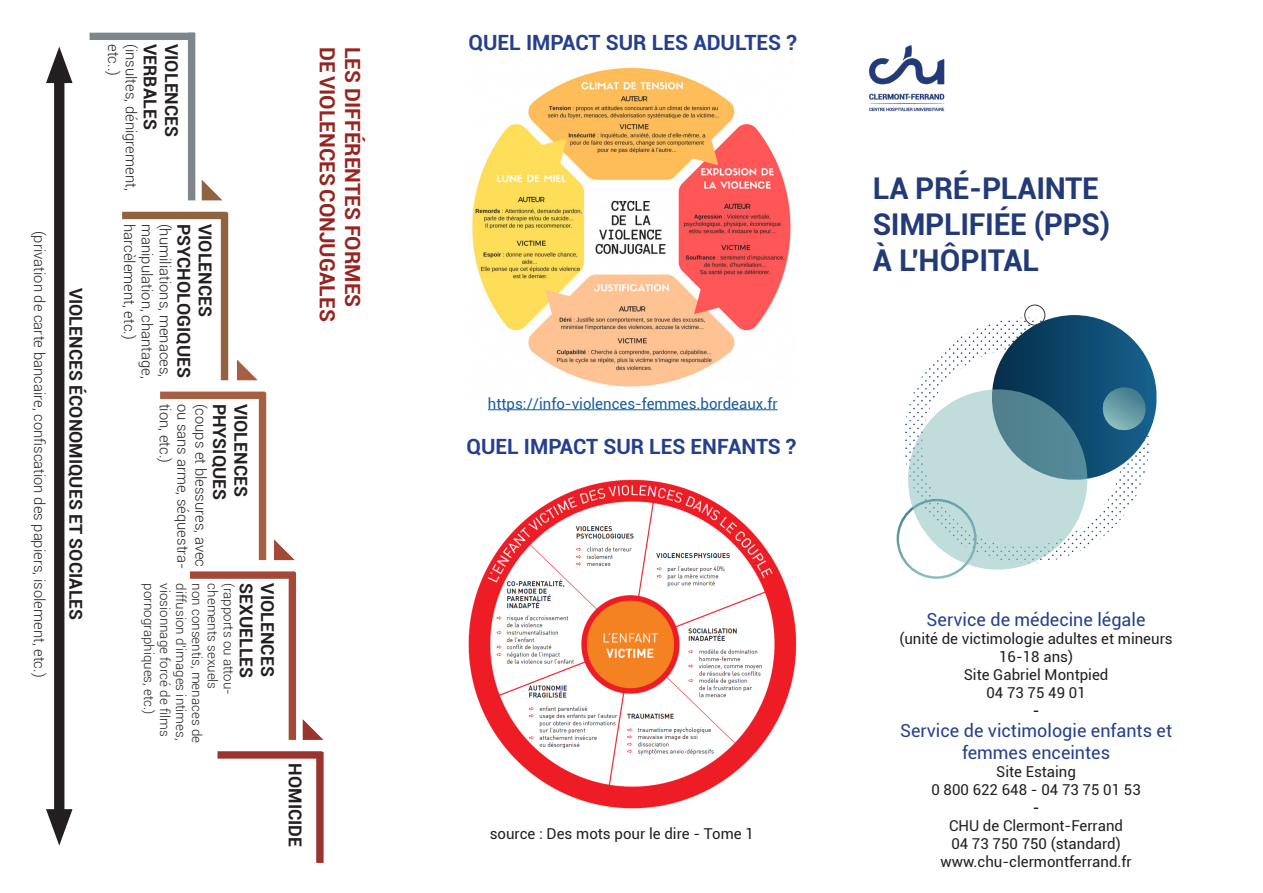
<style>
.page{position:relative;width:1263px;height:893px;background:#fff}
.page>*{position:absolute;margin:0;border:0;box-sizing:border-box;transform-origin:0 0}
.t1{font:700 30px "Roboto";letter-spacing:-.01em;color:#223b78}
.Sous_Titre{font:700 21px "Roboto";color:#253f8e}
.Sous_Titre-2{font:700 21px "Roboto";color:#972420}
.t2{font:18px/21.6px "Roboto";color:#253f8e;text-align:center}
.t3{font:700 17.7px "Roboto";color:#231f20}
.t4{font:15px/18px "Roboto";color:#231f20;text-align:center}
.t5{font:15px "Roboto";color:#175d9e}
.t6{font:500 15px "Roboto";color:#231f20}
.t7{font:300 14.85px "Roboto";color:#231f20}
.t8{font:300 13.35px "Roboto";color:#231f20}
</style>
<div class="page">
<img style="left:869px;top:45px;width:76px;height:67px">
<svg style="left:905px;top:318px;width:244px;height:245px"></svg>
<div style="left:1024px;top:305px;width:21px;height:21px;border:1px solid #363539;border-radius:50%"></div>
<svg style="left:908px;top:389px;width:179px;height:181px;background:#a6c8ca"></svg>
<img style="left:472px;top:67px;width:319px;height:320px">
<hr style="left:488px;top:409px;width:290px;height:1px;background:#175d9e">
<div style="left:54px;top:68px;width:10px;height:756px;background:#231f20"></div>
<svg style="left:46px;top:47px;width:27px;height:36px"></svg>
<svg style="left:46px;top:809px;width:27px;height:37px"></svg>
<div style="left:90px;top:33px;width:104px;height:7px;background:#7f868b"></div>
<div style="left:188px;top:33px;width:7px;height:167px;background:#7f868b"></div>
<div style="left:122px;top:212px;width:105px;height:7px;background:#90623f"></div>
<div style="left:221px;top:212px;width:7px;height:168px;background:#90623f"></div>
<div style="left:160px;top:392px;width:105px;height:7px;background:#a75f43"></div>
<div style="left:259px;top:392px;width:7px;height:168px;background:#a75f43"></div>
<div style="left:190px;top:571px;width:105px;height:8px;background:#a44936"></div>
<div style="left:289px;top:572px;width:7px;height:168px;background:#a44936"></div>
<div style="left:217px;top:751px;width:105px;height:8px;background:#99352e"></div>
<div style="left:316px;top:752px;width:8px;height:111px;background:#99352e"></div>
<svg style="left:202px;top:180px;width:20px;height:20px"></svg>
<svg style="left:237px;top:359px;width:21px;height:21px"></svg>
<svg style="left:274px;top:539px;width:21px;height:21px"></svg>
<svg style="left:303px;top:719px;width:20px;height:21px"></svg>
<img style="left:468px;top:479px;width:329px;height:330px">
<p class="t7" style="left:50px;top:231px;width:448px;rotate:90deg">(privation de carte bancaire, confiscation des papiers, isolement, etc.)</p>
<p class="t3" style="left:88px;top:288px;width:334px;rotate:90deg">VIOLENCES ÉCONOMIQUES ET SOCIALES</p>
<p class="t7" style="left:124px;top:44px;width:33px;rotate:90deg">etc..)</p>
<p class="t7" style="left:141px;top:44px;width:148px;rotate:90deg">(insultes, dénigrement,</p>
<p class="t3" style="left:162px;top:44px;width:87px;rotate:90deg">VERBALES</p>
<p class="t3" style="left:184px;top:44px;width:95px;rotate:90deg">VIOLENCES</p>
<p class="t7" style="left:140px;top:224px;width:117px;rotate:90deg">harcèlement, etc.)</p>
<p class="t7" style="left:158px;top:224px;width:156px;rotate:90deg">manipulation, chantage,</p>
<p class="t7" style="left:175px;top:224px;width:155px;rotate:90deg">(humiliations, menaces,</p>
<p class="t3" style="left:196px;top:224px;width:155px;rotate:90deg">PSYCHOLOGIQUES</p>
<p class="t3" style="left:218px;top:224px;width:95px;rotate:90deg">VIOLENCES</p>
<p class="t7" style="left:193px;top:404px;width:167px;rotate:90deg">ou sans arme, séquestra-</p>
<p class="t7" style="left:211px;top:404px;width:165px;rotate:90deg">(coups et blessures, avec</p>
<p class="t3" style="left:232px;top:404px;width:98px;rotate:90deg">PHYSIQUES</p>
<p class="t3" style="left:253px;top:404px;width:95px;rotate:90deg">VIOLENCES</p>
<p class="t7" style="left:175px;top:404px;width:61px;rotate:90deg">tion, etc.)</p>
<p class="t8" style="left:158px;top:583px;width:132px;rotate:90deg">pornographiques, etc.)</p>
<p class="t8" style="left:174px;top:583px;width:154px;rotate:90deg">viosionnage forcé de films</p>
<p class="t8" style="left:190px;top:583px;width:158px;rotate:90deg">diffusion d’images intimes,</p>
<p class="t8" style="left:206px;top:583px;width:161px;rotate:90deg">non consentis, menaces de</p>
<p class="t8" style="left:222px;top:583px;width:107px;rotate:90deg">chements sexuels</p>
<p class="t8" style="left:238px;top:583px;width:113px;rotate:90deg">(rapports ou attou-</p>
<p class="t3" style="left:259px;top:583px;width:96px;rotate:90deg">SEXUELLES</p>
<p class="t3" style="left:280px;top:583px;width:95px;rotate:90deg">VIOLENCES</p>
<p class="t3" style="left:307px;top:763px;width:85px;rotate:90deg">HOMICIDE</p>
<p class="Sous_Titre-2" style="left:342px;top:47px;width:276px;rotate:90deg">DE VIOLENCES CONJUGALES</p>
<p class="Sous_Titre-2" style="left:367px;top:47px;width:262px;rotate:90deg">LES DIFFÉRENTES FORMES</p>
<p class="Sous_Titre" style="left:468px;top:27px;width:330px">QUEL IMPACT SUR LES ADULTES ?</p>
<p class="t5" style="left:488px;top:393px;width:291px">https://info-violences-femmes.bordeaux.fr</p>
<p class="Sous_Titre" style="left:466px;top:432px;width:331px">QUEL IMPACT SUR LES ENFANTS ?</p>
<p class="t4" style="left:490px;top:824px;width:266px">source : Des mots pour le dire - Tome 1</p>
<p class="t1" style="left:873px;top:167px;width:228px">LA PRÉ-PLAINTE</p>
<p class="t1" style="left:873px;top:203px;width:239px">SIMPLIFIÉE (PPS)</p>
<p class="t1" style="left:873px;top:239px;width:168px">À L'HÔPITAL</p>
<p class="t2" style="left:927px;top:608px;width:220px">Service de médecine légale</p>
<p class="t4" style="left:899px;top:629px;width:275px">(unité de victimologie adultes et mineurs<br>16-18 ans)</p>
<p class="t4" style="left:964px;top:665px;width:146px">Site Gabriel Montpied</p>
<p class="t4" style="left:986px;top:683px;width:101px">04 73 75 49 01</p>
<p class="t6" style="left:1033px;top:700px;width:8px">-</p>
<p class="t2" style="left:900px;top:720px;width:274px">Service de victimologie enfants et femmes enceintes</p>
<p class="t4" style="left:996px;top:762px;width:81px">Site Estaing</p>
<p class="t4" style="left:931px;top:780px;width:211px">0 800 622 648 - 04 73 75 01 53</p>
<p class="t6" style="left:1033px;top:797px;width:8px">-</p>
<p class="t4" style="left:949px;top:816px;width:176px">CHU de Clermont-Ferrand</p>
<p class="t4" style="left:951px;top:834px;width:171px">04 73 750 750 (standard)</p>
<p class="t4" style="left:940px;top:852px;width:193px">www.chu-clermontferrand.fr</p>
</div>
